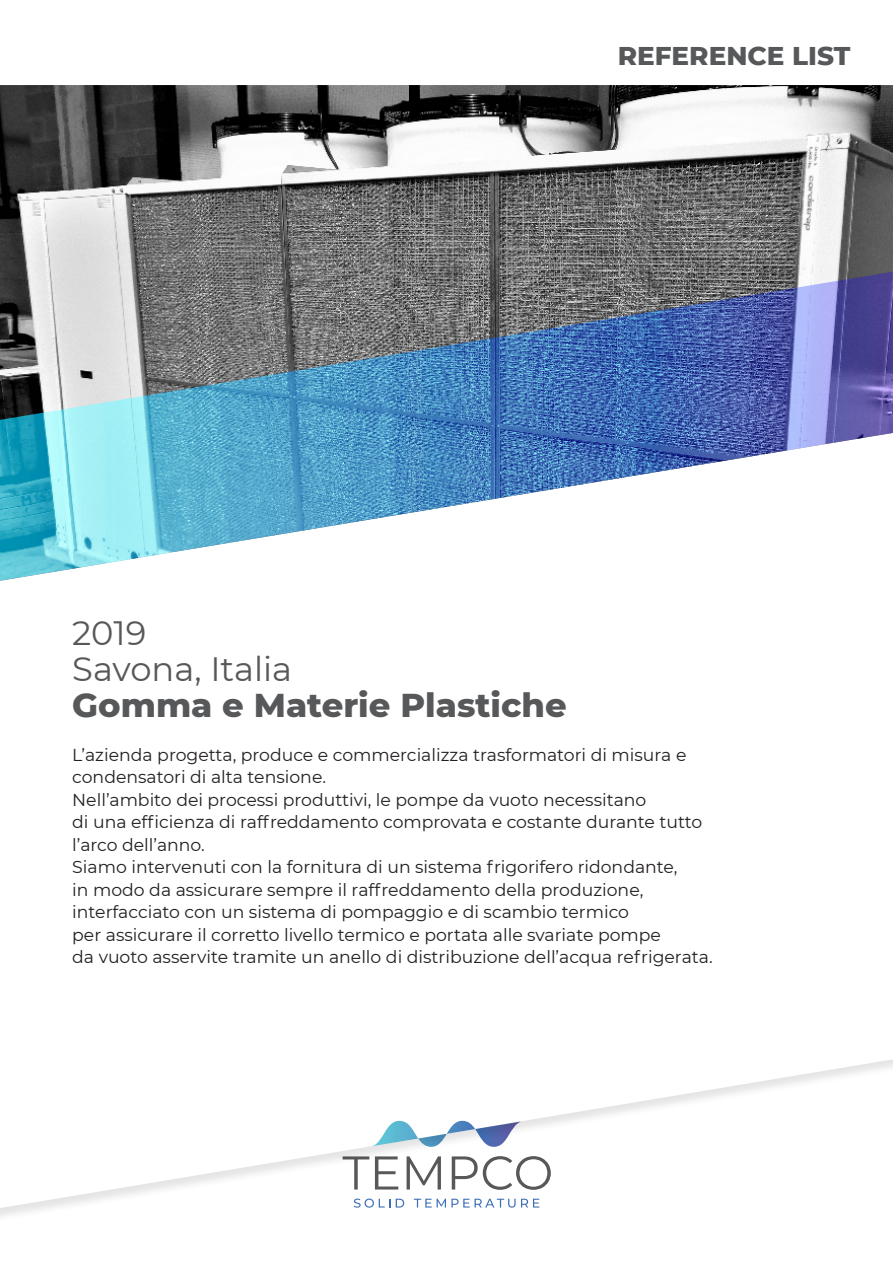
<style>
.page{position:relative;width:893px;height:1263px;background:#fff}
.page>*{position:absolute;margin:0;border:0;box-sizing:border-box;transform-origin:0 0}
.t1{font:800 33.75px "Montserrat";color:#57585a}
.t2{font:33.75px "Montserrat";color:#57585a}
.t3{font:800 26.25px "Montserrat";color:#57585a}
.body_txt{font:17.25px/22.5px "Montserrat";color:#231f20}
</style>
<div class="page">
<svg style="left:343px;top:1156px;width:26px;height:33px"></svg>
<svg style="left:375px;top:1156px;width:23px;height:33px"></svg>
<svg style="left:407px;top:1156px;width:34px;height:33px"></svg>
<svg style="left:452px;top:1156px;width:99px;height:34px"></svg>
<svg style="left:372px;top:1121px;width:149px;height:26px"></svg>
<svg style="left:354px;top:1198px;width:36px;height:9px"></svg>
<svg style="left:396px;top:1199px;width:8px;height:8px"></svg>
<svg style="left:414px;top:1199px;width:125px;height:8px"></svg>
<img style="left:0;top:85px;width:893px;height:185px">
<svg style="left:0;top:270px;width:893px;height:311px"></svg>
<p class="t3" style="left:618px;top:36px;width:234px">REFERENCE LIST</p>
<p class="t2" style="left:72px;top:610px;width:76px">2019</p>
<p class="t2" style="left:72px;top:646px;width:221px">Savona, Italia</p>
<p class="t1" style="left:72px;top:680px;width:496px">Gomma e Materie Plastiche</p>
<p class="body_txt" style="left:72px;top:743px;width:616px">L’azienda progetta, produce e commercializza trasformatori di misura e condensatori di alta tensione.</p>
<p class="body_txt" style="left:72px;top:788px;width:576px">Nell’ambito dei processi produttivi, le pompe da vuoto necessitano</p>
<p class="body_txt" style="left:72px;top:810px;width:632px">di una efficienza di raffreddamento comprovata e costante durante tutto</p>
<p class="body_txt" style="left:72px;top:833px;width:134px">l’arco dell’anno.</p>
<p class="body_txt" style="left:72px;top:855px;width:607px">Siamo intervenuti con la fornitura di un sistema frigorifero ridondante,</p>
<p class="body_txt" style="left:72px;top:878px;width:573px">in modo da assicurare sempre il raffreddamento della produzione,</p>
<p class="body_txt" style="left:72px;top:900px;width:558px">interfacciato con un sistema di pompaggio e di scambio termico</p>
<p class="body_txt" style="left:72px;top:923px;width:590px">per assicurare il corretto livello termico e portata alle svariate pompe</p>
<p class="body_txt" style="left:72px;top:945px;width:642px">da vuoto asservite tramite un anello di distribuzione dell’acqua refrigerata.</p>
</div>
